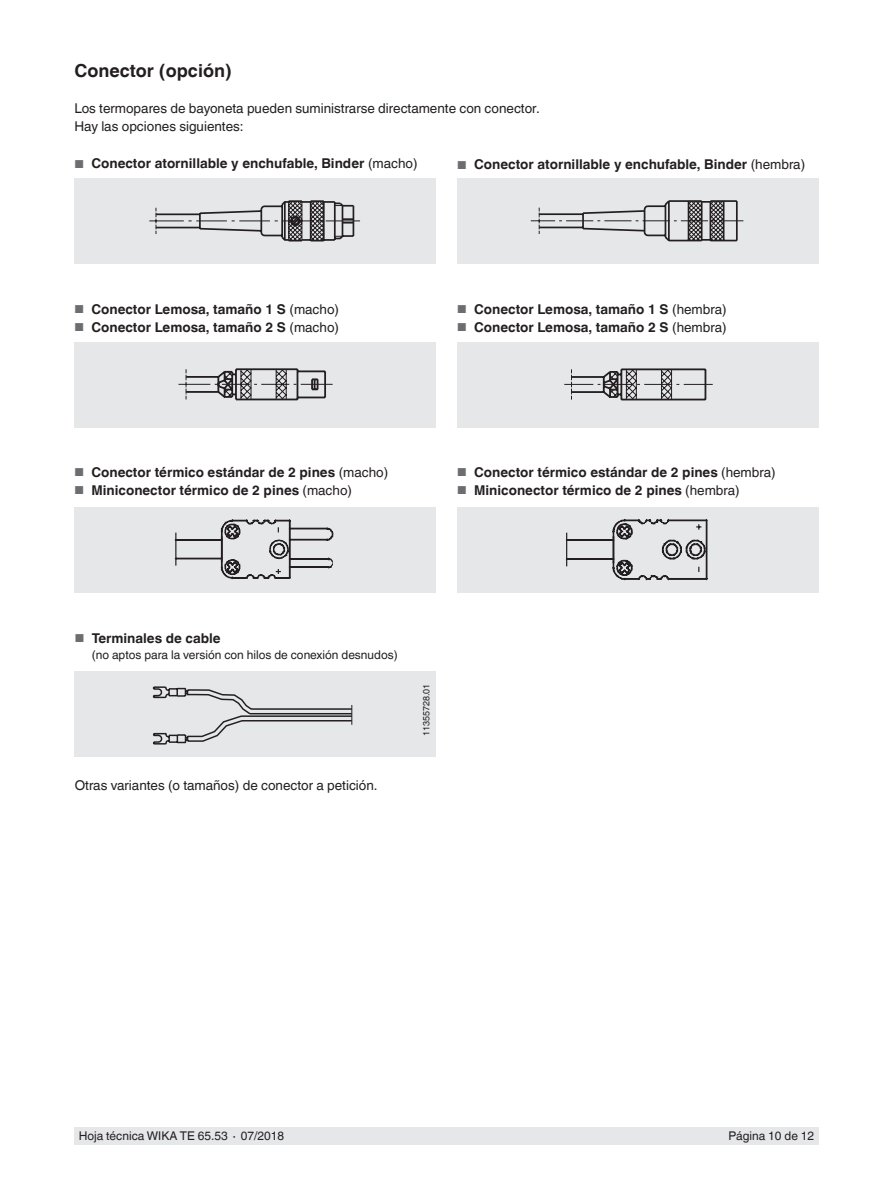
<style>
.page{position:relative;width:893px;height:1188px;background:#fff}
.page>*{position:absolute;margin:0;border:0;box-sizing:border-box;transform-origin:0 0}
.t1{font:700 18px "Helvetica World";color:#231f20}
.t2{font:700 13.5px "Helvetica World";color:#231f20}
.t3{font:13.5px/18px "Helvetica World";color:#231f20}
.t4{font:12px "Helvetica World";color:#231f20}
.t5{font:9px "Helvetica World";color:#231f20}
.s1{font-weight:400;font-size:11.55px;color:#6c6d70}
.s2{font-weight:400}
</style>
<div class="page">
<div style="left:74px;top:1128px;width:745px;height:17px;background:#e6e7e9"></div>
<div style="left:74px;top:672px;width:362px;height:85px;background:#e6e7e9"></div>
<div style="left:74px;top:342px;width:362px;height:85px;background:#e6e7e9"></div>
<div style="left:457px;top:178px;width:362px;height:85px;background:#e6e7e9"></div>
<div style="left:74px;top:178px;width:362px;height:85px;background:#e6e7e9"></div>
<div style="left:457px;top:342px;width:362px;height:85px;background:#e6e7e9"></div>
<div style="left:457px;top:507px;width:362px;height:85px;background:#e6e7e9"></div>
<div style="left:74px;top:507px;width:362px;height:85px;background:#e6e7e9"></div>
<svg style="left:152px;top:686px;width:200px;height:59px"></svg>
<svg style="left:178px;top:368px;width:155px;height:33px"></svg>
<svg style="left:564px;top:368px;width:149px;height:33px"></svg>
<svg style="left:149px;top:200px;width:211px;height:42px"></svg>
<svg style="left:530px;top:200px;width:214px;height:42px"></svg>
<svg style="left:565px;top:518px;width:144px;height:63px"></svg>
<hr style="left:566px;top:533px;width:1px;height:33px;background:#231f20">
<svg style="left:174px;top:519px;width:160px;height:61px"></svg>
<h1 class="t1" style="left:74px;top:60px;width:159px">Conector (opción)</h1>
<p class="t3" style="left:74px;top:99px;width:467px">Los termopares de bayoneta pueden suministrarse directamente con conector.<br>Hay las opciones siguientes:</p>
<p class="t2" style="left:74px;top:156px;width:345px"><span class="s1">■</span> Conector atornillable y enchufable, Binder <span class="s2">(macho)</span></p>
<p class="t2" style="left:457px;top:157px;width:350px"><span class="s1">■</span> Conector atornillable y enchufable, Binder <span class="s2">(hembra)</span></p>
<p class="t2" style="left:74px;top:301px;width:266px"><span class="s1">■</span> Conector Lemosa, tamaño 1 S <span class="s2">(macho)</span></p>
<p class="t2" style="left:74px;top:319px;width:266px"><span class="s1">■</span> Conector Lemosa, tamaño 2 S <span class="s2">(macho)</span></p>
<p class="t2" style="left:74px;top:464px;width:315px"><span class="s1">■</span> Conector térmico estándar de 2 pines <span class="s2">(macho)</span></p>
<p class="t2" style="left:74px;top:482px;width:279px"><span class="s1">■</span> Miniconector térmico de 2 pines <span class="s2">(macho)</span></p>
<p class="t2" style="left:457px;top:301px;width:271px"><span class="s1">■</span> Conector Lemosa, tamaño 1 S <span class="s2">(hembra)</span></p>
<p class="t2" style="left:457px;top:319px;width:271px"><span class="s1">■</span> Conector Lemosa, tamaño 2 S <span class="s2">(hembra)</span></p>
<p class="t2" style="left:457px;top:464px;width:320px"><span class="s1">■</span> Conector térmico estándar de 2 pines <span class="s2">(hembra)</span></p>
<p class="t2" style="left:457px;top:482px;width:284px"><span class="s1">■</span> Miniconector térmico de 2 pines <span class="s2">(hembra)</span></p>
<p class="t2" style="left:75px;top:630px;width:147px"><span class="s1">■</span> Terminales de cable</p>
<p class="t4" style="left:92px;top:648px;width:307px">(no aptos para la versión con hilos de conexión desnudos)</p>
<p class="t3" style="left:75px;top:776px;width:304px">Otras variantes (o tamaños) de conector a petición.</p>
<p class="t5" style="left:421px;top:736px;width:54px;rotate:-90deg">11355728.01</p>
<p class="t4" style="left:79px;top:1129px;width:207px">Hoja técnica WIKA TE 65.53 ∙ 07/2018</p>
<p class="t4" style="left:728px;top:1129px;width:87px">Página 10 de 12</p>
</div>
